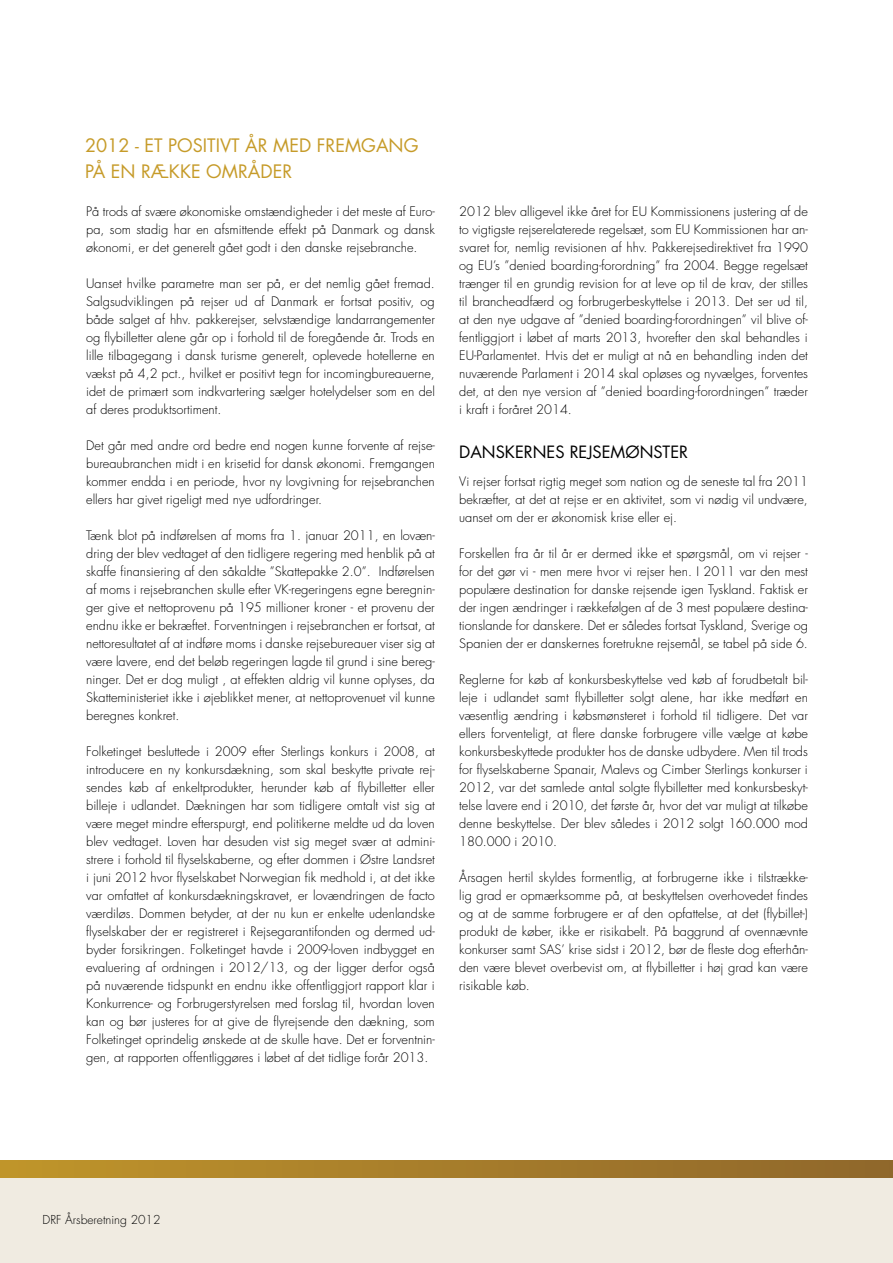
<style>
.page{position:relative;width:893px;height:1263px;background:#fff}
.page>*{position:absolute;margin:0;border:0;box-sizing:border-box;transform-origin:0 0}
.t1{font:18px/25.5px "Futura Std";color:#c69b29}
.t2{font:16.5px "Futura Std";color:#000}
.t3{font:300 12.75px/18px "Futura Std";color:#000;text-align:justify}
.t4{font:300 12px "Futura Std";color:#000}
</style>
<div class="page">
<div style="left:0;top:1178px;width:893px;height:85px;background:#f0ebe1"></div>
<div style="left:0;top:1161px;width:893px;height:17px;background:linear-gradient(to right,#bf942b,#8f662b)"></div>
<h1 class="t1" style="left:85px;top:133px;width:335px">2012 - ET POSITIVT ÅR MED FREMGANG<br>PÅ EN RÆKKE OMRÅDER</h1>
<p class="t3" style="left:86px;top:203px;width:350px">På trods af svære økonomiske omstændigheder i det meste af Euro&shy;pa, som stadig har en afsmittende effekt på Danmark og dansk økonomi, er det generelt gået godt i den danske rejsebranche.</p>
<p class="t3" style="left:86px;top:275px;width:350px">Uanset hvilke parametre man ser på, er det nemlig gået fremad.<br>Salgsudviklingen på rejser ud af Danmark er fortsat positiv, og både salget af hhv. pakkerejser, selvstændige landarrangementer og flybilletter alene går op i forhold til de foregående år. Trods en lille tilbagegang i dansk turisme generelt, oplevede hotellerne en vækst på 4,2 pct., hvilket er positivt tegn for incomingbureauerne, idet de primært som indkvartering sælger hotelydelser som en del af deres produktsortiment.</p>
<p class="t3" style="left:86px;top:437px;width:350px">Det går med andre ord bedre end nogen kunne forvente af rejse&shy;bureaubranchen midt i en krisetid for dansk økonomi. Fremgangen kommer endda i en periode, hvor ny lovgivning for rejsebranchen ellers har givet rigeligt med nye udfordringer.</p>
<p class="t3" style="left:86px;top:527px;width:350px">Tænk blot på indførelsen af moms fra 1. januar 2011, en lovæn&shy;dring der blev vedtaget af den tidligere regering med henblik på at skaffe finansiering af den såkaldte ”Skattepakke 2.0”. Indførelsen af moms i rejsebranchen skulle efter VK-regeringens egne beregnin&shy;ger give et nettoprovenu på 195 millioner kroner - et provenu der endnu ikke er bekræftet. Forventningen i rejsebranchen er fortsat, at nettoresultatet af at indføre moms i danske rejsebureauer viser sig at være lavere, end det beløb regeringen lagde til grund i sine bereg&shy;ninger. Det er dog muligt , at effekten aldrig vil kunne oplyses, da Skatteministeriet ikke i øjeblikket mener, at nettoprovenuet vil kunne beregnes konkret.</p>
<p class="t3" style="left:86px;top:743px;width:350px">Folketinget besluttede i 2009 efter Sterlings konkurs i 2008, at introducere en ny konkursdækning, som skal beskytte private rej&shy;sendes køb af enkeltprodukter, herunder køb af flybilletter eller billeje i udlandet. Dækningen har som tidligere omtalt vist sig at være meget mindre efterspurgt, end politikerne meldte ud da loven blev vedtaget. Loven har desuden vist sig meget svær at admini&shy;strere i forhold til flyselskaberne, og efter dommen i Østre Landsret i juni 2012 hvor flyselskabet Norwegian fik medhold i, at det ikke var omfattet af konkursdækningskravet, er lovændringen de facto værdiløs. Dommen betyder, at der nu kun er enkelte udenlandske flyselskaber der er registreret i Rejsegarantifonden og dermed ud&shy;byder forsikringen. Folketinget havde i 2009-loven indbygget en evaluering af ordningen i 2012/13, og der ligger derfor også på nuværende tidspunkt en endnu ikke offentliggjort rapport klar i Konkurrence- og Forbrugerstyrelsen med forslag til, hvordan loven kan og bør justeres for at give de flyrejsende den dækning, som Folketinget oprindelig ønskede at de skulle have. Det er forventnin&shy;gen, at rapporten offentliggøres i løbet af det tidlige forår 2013.</p>
<p class="t3" style="left:459px;top:203px;width:350px">2012 blev alligevel ikke året for EU Kommissionens justering af de to vigtigste rejserelaterede regelsæt, som EU Kommissionen har an&shy;svaret for, nemlig revisionen af hhv. Pakkerejsedirektivet fra 1990 og EU’s ”denied boarding-forordning” fra 2004. Begge regelsæt trænger til en grundig revision for at leve op til de krav, der stilles til brancheadfærd og forbrugerbeskyttelse i 2013. Det ser ud til, at den nye udgave af ”denied boarding-forordningen” vil blive of&shy;fentliggjort i løbet af marts 2013, hvorefter den skal behandles i EU-Parlamentet. Hvis det er muligt at nå en behandling inden det nuværende Parlament i 2014 skal opløses og nyvælges, forventes det, at den nye version af ”denied boarding-forordningen” træder i kraft i foråret 2014.</p>
<p class="t2" style="left:459px;top:441px;width:230px">DANSKERNES REJSEMØNSTER</p>
<p class="t3" style="left:459px;top:473px;width:350px">Vi rejser fortsat rigtig meget som nation og de seneste tal fra 2011 bekræfter, at det at rejse er en aktivitet, som vi nødig vil undvære, uanset om der er økonomisk krise eller ej.</p>
<p class="t3" style="left:459px;top:545px;width:350px">Forskellen fra år til år er dermed ikke et spørgsmål, om vi rejser - for det gør vi - men mere hvor vi rejser hen. I 2011 var den mest populære destination for danske rejsende igen Tyskland. Faktisk er der ingen ændringer i rækkefølgen af de 3 mest populære destina&shy;tionslande for danskere. Det er således fortsat Tyskland, Sverige og Spanien der er danskernes foretrukne rejsemål, se tabel på side 6.</p>
<p class="t3" style="left:459px;top:671px;width:350px">Reglerne for køb af konkursbeskyttelse ved køb af forudbetalt bil&shy;leje i udlandet samt flybilletter solgt alene, har ikke medført en væsentlig ændring i købsmønsteret i forhold til tidligere. Det var ellers forventeligt, at flere danske forbrugere ville vælge at købe konkursbeskyttede produkter hos de danske udbydere. Men til trods for flyselskaberne Spanair, Malevs og Cimber Sterlings konkurser i 2012, var det samlede antal solgte flybilletter med konkursbeskyt&shy;telse lavere end i 2010, det første år, hvor det var muligt at tilkøbe denne beskyttelse. Der blev således i 2012 solgt 160.000 mod 180.000 i 2010.</p>
<p class="t3" style="left:459px;top:869px;width:350px">Årsagen hertil skyldes formentlig, at forbrugerne ikke i tilstrække&shy;lig grad er opmærksomme på, at beskyttelsen overhovedet findes og at de samme forbrugere er af den opfattelse, at det (flybillet-) produkt de køber, ikke er risikabelt. På baggrund af ovennævnte konkurser samt SAS’ krise sidst i 2012, bør de fleste dog efterhån&shy;den være blevet overbevist om, at flybilletter i høj grad kan være risikable køb.</p>
<p class="t4" style="left:43px;top:1212px;width:119px">DRF Årsberetning 2012</p>
</div>
